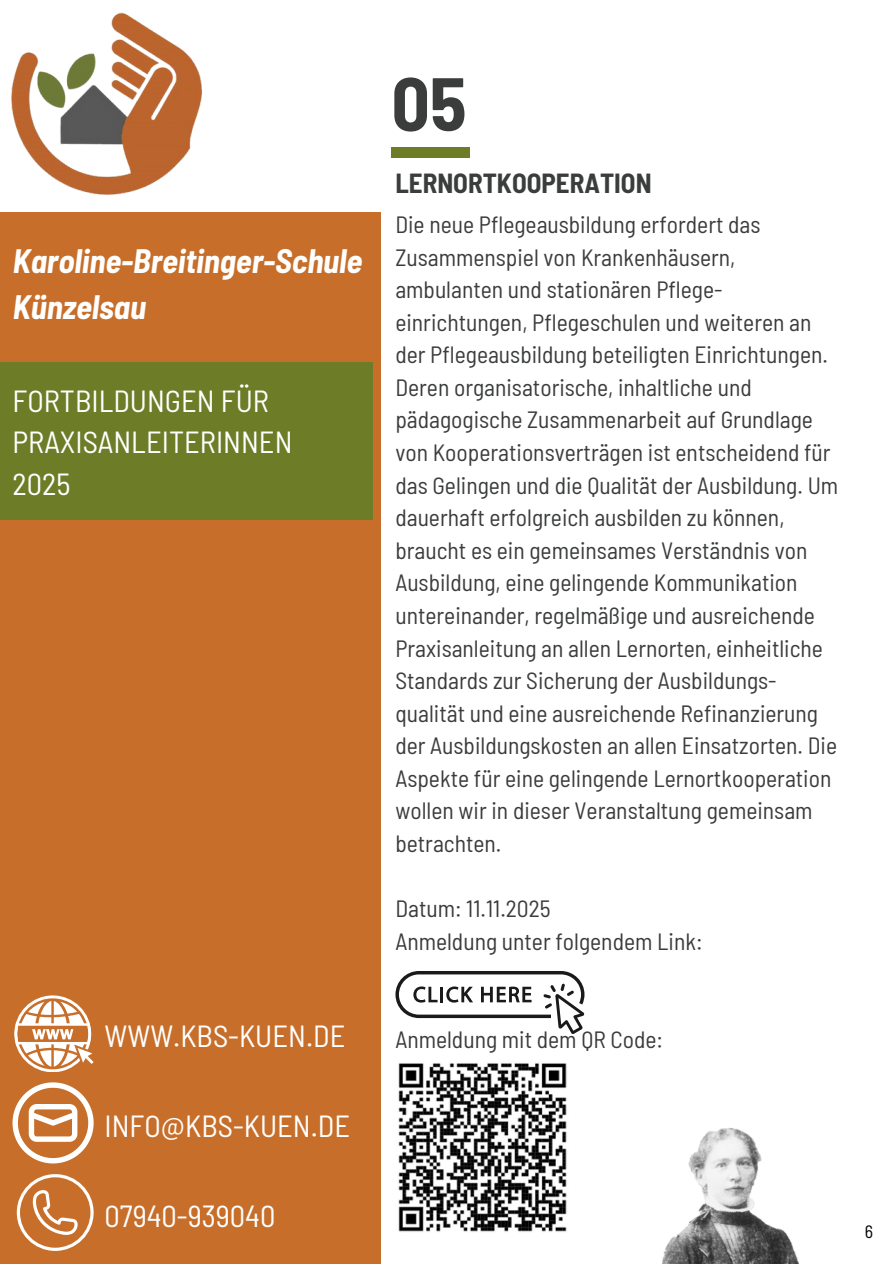
<style>
.page{position:relative;width:894px;height:1264px;background:#fff}
.page>*{position:absolute;margin:0;border:0;box-sizing:border-box;transform-origin:0 0}
.t1{font:700 semi-condensed 75px "Barlow";color:#3b3c3c}
.t2{font:italic 700 semi-condensed 33.15px/46.2px "Barlow";color:#fff}
.t3{font:semi-condensed 30.45px/41.8px "Barlow";color:#fff}
.t4{font:700 semi-condensed 27px "Barlow";color:#3b3c3c}
.t5{font:semi-condensed 23.55px/32.5px "Barlow";color:#3b3c3c}
.t6{font:semi-condensed 18px "Barlow";color:#000}
</style>
<div class="page">
<div style="left:0;top:212px;width:380px;height:1051px;background:#c76f2a"></div>
<div style="left:391px;top:147px;width:78px;height:10px;background:#6c7c27"></div>
<div style="left:0;top:362px;width:372px;height:158px;background:#6c7c27"></div>
<svg style="left:17px;top:1174px;width:76px;height:76px"></svg>
<svg style="left:14px;top:995px;width:79px;height:76px"></svg>
<img style="left:662px;top:1128px;width:137px;height:135px">
<svg style="left:13px;top:1082px;width:81px;height:81px"></svg>
<img style="left:11px;top:12px;width:192px;height:183px">
<svg style="left:395px;top:971px;width:189px;height:63px"></svg>
<img style="left:398px;top:1063px;width:169px;height:169px">
<h2 class="t2" style="left:13px;top:237px;width:351px">Karoline-Breitinger-Schule<br>Künzelsau</h2>
<h1 class="t3" style="left:13px;top:378px;width:281px">FORTBILDUNGEN FÜR<br>PRAXISANLEITERINNEN<br>2025</h1>
<p class="t3" style="left:105px;top:1013px;width:242px">WWW.KBS-KUEN.DE</p>
<p class="t3" style="left:105px;top:1103px;width:247px">INFO@KBS-KUEN.DE</p>
<p class="t3" style="left:105px;top:1193px;width:172px">07940-939040</p>
<h1 class="t1" style="left:391px;top:56px;width:76px">05</h1>
<h1 class="t4" style="left:395px;top:166px;width:258px">LERNORTKOOPERATION</h1>
<p class="t5" style="left:395px;top:207px;width:444px">Die neue Pflegeausbildung erfordert das Zusammenspiel von Krankenhäusern, ambulanten und stationären Pflege&shy;einrichtungen, Pflegeschulen und weiteren an der Pflegeausbildung beteiligten Einrichtungen.<br>Deren organisatorische, inhaltliche und pädagogische Zusammenarbeit auf Grundlage von Kooperationsverträgen ist entscheidend für das Gelingen und die Qualität der Ausbildung. Um dauerhaft erfolgreich ausbilden zu können, braucht es ein gemeinsames Verständnis von Ausbildung, eine gelingende Kommunikation untereinander, regelmäßige und ausreichende Praxisanleitung an allen Lernorten, einheitliche Standards zur Sicherung der Ausbildungs&shy;qualität und eine ausreichende Refinanzierung der Ausbildungskosten an allen Einsatzorten. Die Aspekte für eine gelingende Lernortkooperation wollen wir in dieser Veranstaltung gemeinsam betrachten.</p>
<h3 class="t5" style="left:395px;top:891px;width:157px">Datum: 11.11.2025</h3>
<h1 class="t5" style="left:395px;top:924px;width:308px">Anmeldung unter folgendem Link:</h1>
<p class="t5" style="left:395px;top:1021px;width:269px">Anmeldung mit dem QR Code:</p>
<p class="t6" style="left:864px;top:1220px;width:10px">6</p>
</div>
